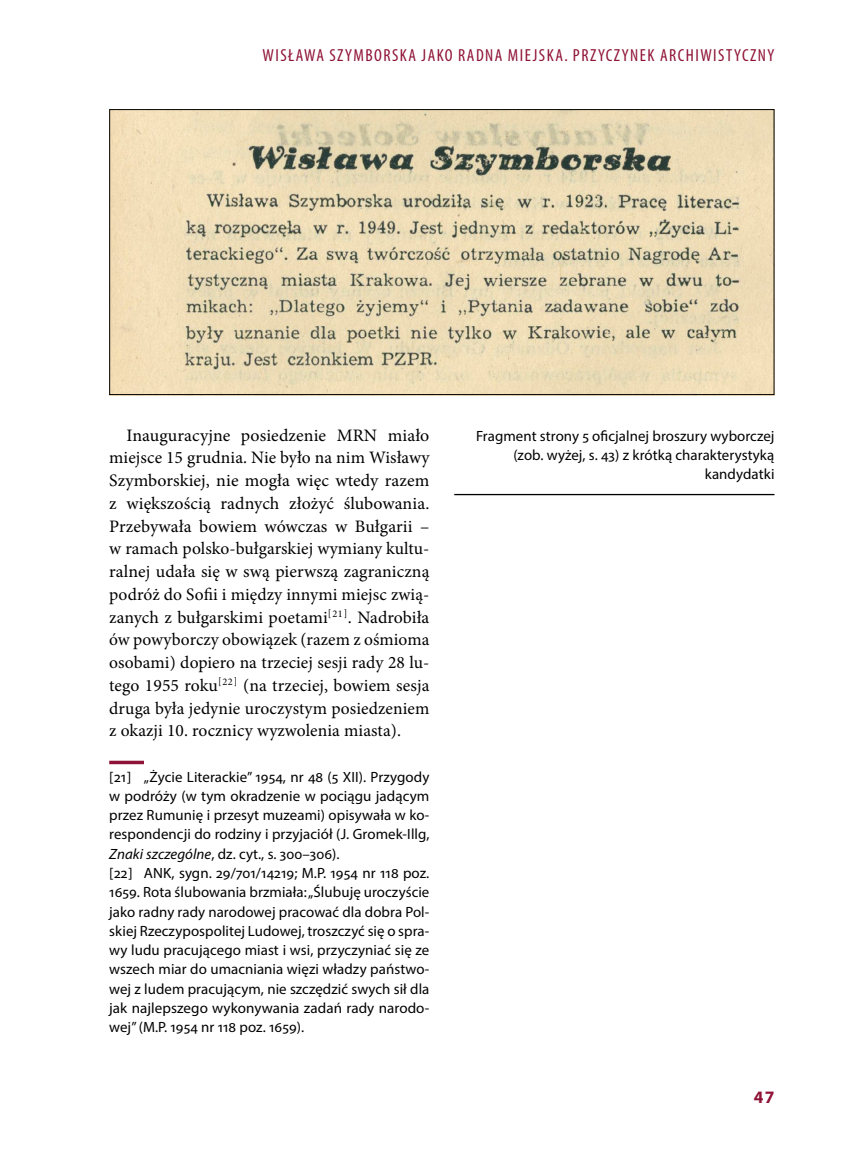
<style>
.page{position:relative;width:844px;height:1166px;background:#fff}
.page>*{position:absolute;margin:0;border:0;box-sizing:border-box;transform-origin:0 0}
.t1{font:17.5px/22.8px "Minion Pro";letter-spacing:.005em;color:#000;text-align:justify}
.t2{font:condensed 17.5px "Myriad Pro";color:#8f1336}
.t3{font:700 17.5px "Myriad Pro";color:#8f1336}
.t4{font:14.88px/19.2px "Myriad Pro";letter-spacing:.005em;color:#000}
.s1{font-style:italic}
</style>
<div class="page">
<hr style="left:109px;top:761px;width:35px;height:3px;background:#8f1336">
<img style="left:111px;top:111px;width:661px;height:282px">
<hr style="left:454px;top:494px;width:320px;height:1px;background:#000">
<p class="t2" style="left:262px;top:45px;width:22px">WISŁAWA</p>
<p class="t2" style="left:329px;top:45px;width:18px">SZYMBORSKA</p>
<p class="t2" style="left:421px;top:45px;width:9px">JAKO</p>
<p class="t2" style="left:458px;top:45px;width:10px">RADNA</p>
<p class="t2" style="left:508px;top:45px;width:9px">MIEJSKA</p>
<p class="t2" style="left:564px;top:45px;width:27px">. PRZYCZYNEK</p>
<p class="t2" style="left:659px;top:45px;width:10px">ARCHIWISTYCZNY</p>
<p class="t1" style="left:109px;top:424px;width:321px;text-indent:17px">Inauguracyjne posiedzenie MRN miało miejsce 15 grudnia. Nie było na nim Wisławy Szymborskiej, nie mogła więc wtedy razem z większością radnych złożyć ślubowania.<br>Przebywała bowiem wówczas w Bułgarii – w ramach polsko-bułgarskiej wymiany kultu&shy;ralnej udała się w swą pierwszą zagraniczną podróż do Sofii i między innymi miejsc zwią&shy;zanych z bułgarskimi poetami<sup>[21]</sup>. Nadrobiła ów powyborczy obowiązek (razem z ośmioma osobami) dopiero na trzeciej sesji rady 28 lu&shy;tego 1955 roku<sup>[22]</sup> (na trzeciej, bowiem sesja druga była jedynie uroczystym posiedzeniem z okazji 10. rocznicy wyzwolenia miasta).</p>
<p class="t4" style="left:109px;top:767px;width:321px">[21] „Życie Literackie” 1954, nr 48 (5 XII). Przygody w podróży (w tym okradzenie w pociągu jadącym przez Rumunię i przesyt muzeami) opisywała w ko&shy;respondencji do rodziny i przyjaciół (J. Gromek-I llg, <span class="s1">Znaki szczególne</span>, dz. cyt., s. 300–306).<br>[22] ANK, sygn. 29/701/14219; M. P. 1954 nr 118 poz.<br>1659. Rota ślubowania brzmiała: „Ślubuję uroczyście jako radny rady narodowej pracować dla dobra Pol&shy;skiej Rzeczypospolitej Ludowej, troszczyć się o spra&shy;wy ludu pracującego miast i wsi, przyczyniać się ze wszech miar do umacniania więzi władzy państwo&shy;wej z ludem pracującym, nie szczędzić swych sił dla jak najlepszego wykonywania zadań rady narodo&shy;wej” (M. P. 1954 nr 118 poz. 1659).</p>
<p class="t4" style="left:476px;top:426px;width:300px;text-align:right">Fragment strony 5 oficjalnej broszury wyborczej (zob. wyżej, s. 43) z krótką charakterystyką kandydatki</p>
<p class="t3" style="left:753px;top:1086px;width:22px">47</p>
</div>
